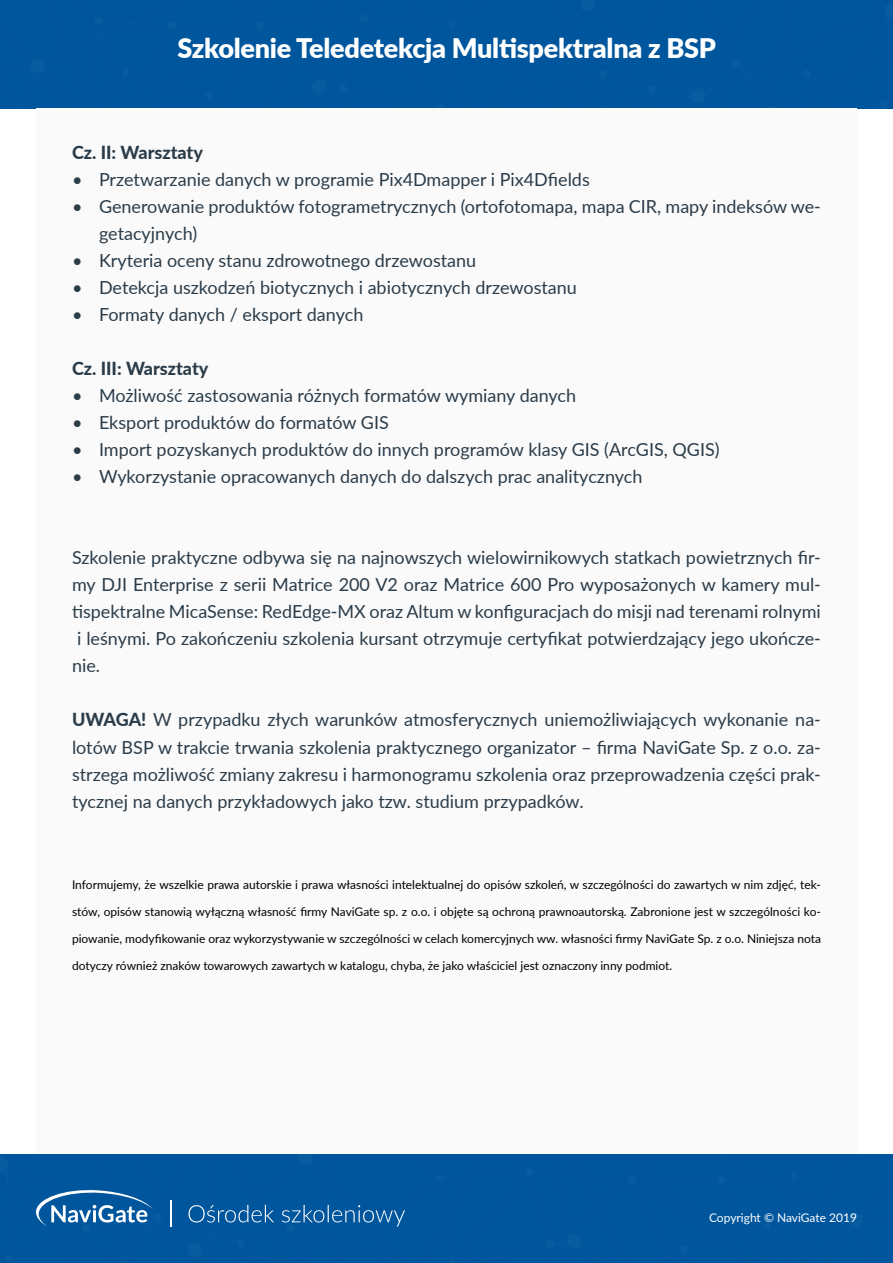
<style>
.page{position:relative;width:893px;height:1263px;background:#fff}
.page>*{position:absolute;margin:0;border:0;box-sizing:border-box;transform-origin:0 0}
.t1{font:900 27px "Lato";letter-spacing:-.01em;color:#fff}
.t2{font:18px/27px "Lato";color:#2b3c49;text-align:justify}
.t3{font:800 18px "Lato";color:#2b3c49}
.t4{font:12px "Lato";color:#000}
.t5{font:12px "Lato";color:#fff}
.s1{font-weight:800}
</style>
<div class="page">
<div style="left:0;top:0;width:368px;height:109px;background:#00569d"></div>
<div style="left:368px;top:0;width:525px;height:109px;background:#00569d"></div>
<svg style="left:366px;top:0;width:16px;height:15px"></svg>
<svg style="left:731px;top:60px;width:8px;height:7px"></svg>
<div style="left:36px;top:109px;width:821px;height:1045px;background:#fafafa"></div>
<div style="left:525px;top:1154px;width:368px;height:109px;background:#00569d"></div>
<div style="left:0;top:1154px;width:525px;height:109px;background:#00569d"></div>
<svg style="left:511px;top:1154px;width:15px;height:15px"></svg>
<svg style="left:170px;top:1200px;width:1px;height:27px"></svg>
<svg style="left:36px;top:1188px;width:126px;height:39px"></svg>
<svg style="left:189px;top:1205px;width:216px;height:21px"></svg>
<h1 class="t1" style="left:178px;top:28px;width:540px">Szkolenie Teledetekcja Multispektralna z BSP</h1>
<p class="t3" style="left:72px;top:139px;width:132px">Cz. II: Warsztaty</p>
<p class="t2" style="left:72px;top:166px;width:519px">• Przetwarzanie danych w programie Pix4Dmapper i Pix4Dfields</p>
<p class="t2" style="left:99px;top:193px;width:723px;text-indent:-27px">• Generowanie produktów fotogrametrycznych (ortofotomapa, mapa CIR, mapy indeksów we&shy;getacyjnych)</p>
<p class="t2" style="left:72px;top:247px;width:406px">• Kryteria oceny stanu zdrowotnego drzewostanu</p>
<p class="t2" style="left:72px;top:274px;width:506px">• Detekcja uszkodzeń biotycznych i abiotycznych drzewostanu</p>
<p class="t2" style="left:72px;top:301px;width:293px">• Formaty danych / eksport danych</p>
<p class="t3" style="left:72px;top:355px;width:138px">Cz. III: Warsztaty</p>
<p class="t2" style="left:72px;top:382px;width:506px">• Możliwość zastosowania różnych formatów wymiany danych</p>
<p class="t2" style="left:72px;top:409px;width:318px">• Eksport produktów do formatów GIS</p>
<p class="t2" style="left:72px;top:436px;width:649px">• Import pozyskanych produktów do innych programów klasy GIS (ArcGIS, QGIS)</p>
<p class="t2" style="left:72px;top:463px;width:572px">• Wykorzystanie opracowanych danych do dalszych prac analitycznych</p>
<p class="t2" style="left:72px;top:544px;width:750px">Szkolenie praktyczne odbywa się na najnowszych wielowirnikowych statkach powietrznych fir&shy;my DJI Enterprise z serii Matrice 200 V2 oraz Matrice 600 Pro wyposażonych w kamery mul&shy;tispektralne MicaSense: RedEdge-MX oraz Altum w konfiguracjach do misji nad terenami rolnymi i leśnymi. Po zakończeniu szkolenia kursant otrzymuje certyfikat potwierdzający jego ukończe&shy;nie.</p>
<p class="t2" style="left:72px;top:706px;width:750px"><span class="s1">UWAGA!</span> W przypadku złych warunków atmosferycznych uniemożliwiających wykonanie na&shy;lotów BSP w trakcie trwania szkolenia praktycznego organizator – firma NaviGate Sp. z o.o. za&shy;strzega możliwość zmiany zakresu i harmonogramu szkolenia oraz przeprowadzenia części prak&shy;tycznej na danych przykładowych jako tzw. studium przypadków.</p>
<p class="t4" style="left:72px;top:875px;width:750px">Informujemy, że wszelkie prawa autorskie i prawa własności intelektualnej do opisów szkoleń, w szczególności do zawartych w nim zdjęć, tek-</p>
<p class="t4" style="left:72px;top:902px;width:750px">stów, opisów stanowią wyłączną własność firmy NaviGate sp. z o.o. i objęte są ochroną prawnoautorską. Zabronione jest w szczególności ko-</p>
<p class="t4" style="left:72px;top:929px;width:750px">piowanie, modyfikowanie oraz wykorzystywanie w szczególności w celach komercyjnych ww. własności firmy NaviGate Sp. z o.o. Niniejsza nota</p>
<p class="t4" style="left:72px;top:956px;width:602px">dotyczy również znaków towarowych zawartych w katalogu, chyba, że jako właściciel jest oznaczony inny podmiot.</p>
<p class="t5" style="left:709px;top:1209px;width:149px">Copyright © NaviGate 2019</p>
</div>
